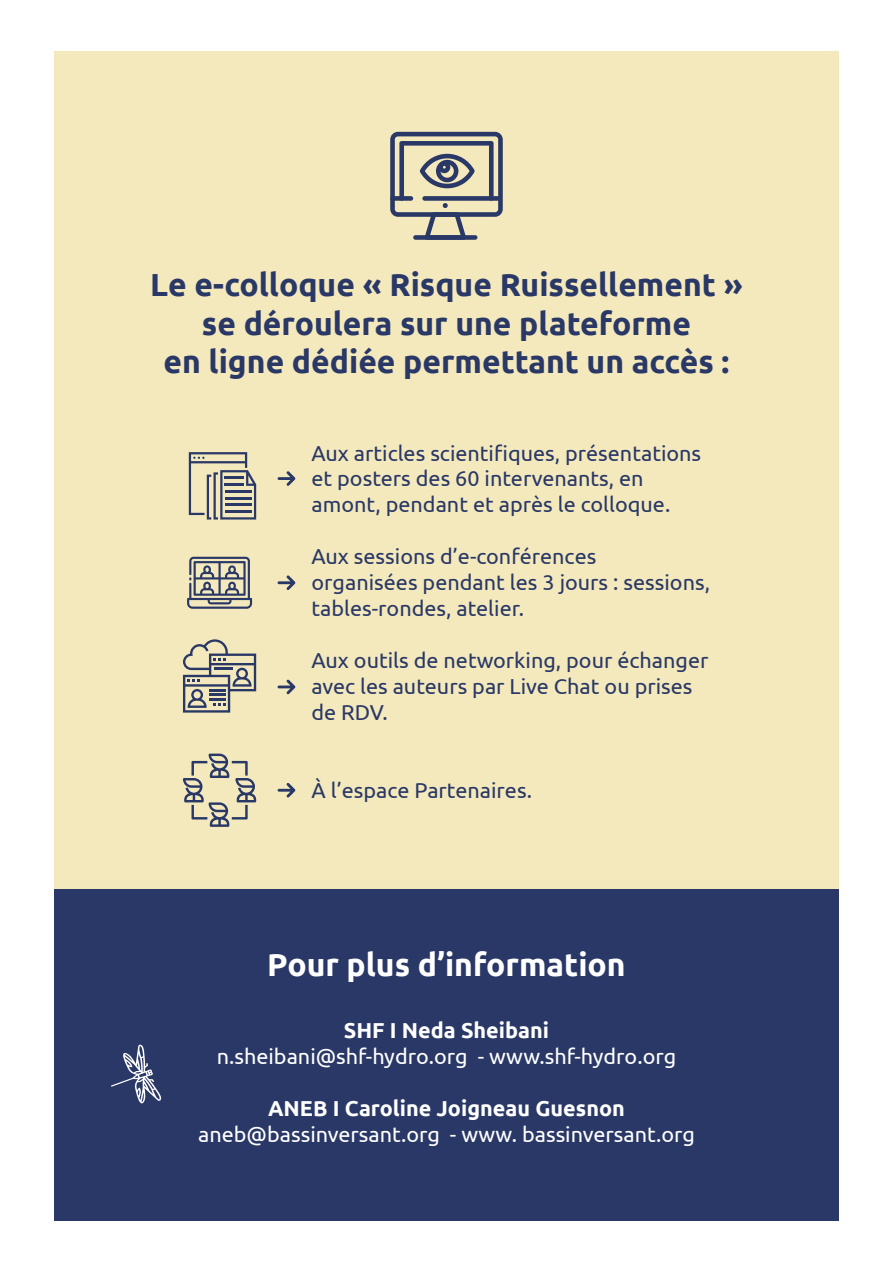
<style>
.page{position:relative;width:893px;height:1263px;background:#fff}
.page>*{position:absolute;margin:0;border:0;box-sizing:border-box;transform-origin:0 0}
.t1{font:700 31.95px/38.2px "Ubuntu";color:#293866;text-align:center}
.t2{font:700 31.95px "Ubuntu";color:#fff}
.t3{font:21.6px/26px "Ubuntu";color:#293866}
.t4{font:21.6px "Ubuntu";color:#fff}
.t5{font:700 21.6px "Ubuntu";color:#fff}
</style>
<div class="page">
<div style="left:54px;top:51px;width:785px;height:838px;background:#f4e9bc"></div>
<svg style="left:390px;top:132px;width:113px;height:108px"></svg>
<svg style="left:183px;top:639px;width:73px;height:74px"></svg>
<svg style="left:278px;top:471px;width:17px;height:15px"></svg>
<svg style="left:278px;top:575px;width:17px;height:15px"></svg>
<svg style="left:278px;top:679px;width:17px;height:15px"></svg>
<svg style="left:278px;top:783px;width:17px;height:15px"></svg>
<svg style="left:187px;top:557px;width:65px;height:52px"></svg>
<svg style="left:189px;top:452px;width:67px;height:67px"></svg>
<hr style="left:225px;top:490px;width:27px;height:3px;background:#293866">
<hr style="left:225px;top:497px;width:27px;height:2px;background:#293866">
<hr style="left:225px;top:504px;width:27px;height:2px;background:#293866">
<hr style="left:225px;top:510px;width:27px;height:3px;background:#293866">
<svg style="left:183px;top:754px;width:73px;height:73px"></svg>
<div style="left:54px;top:889px;width:785px;height:331px;background:#293866"></div>
<svg style="left:111px;top:1044px;width:50px;height:59px"></svg>
<h1 class="t1" style="left:150px;top:265px;width:594px">Le e-colloque « Risque Ruissellement » se déroulera sur une plateforme<br>en ligne dédiée permettant un accès :</h1>
<p class="t3" style="left:311px;top:439px;width:391px">Aux articles scientifiques, présentations et posters des 60 intervenants, en amont, pendant et après le colloque.</p>
<p class="t3" style="left:311px;top:543px;width:400px">Aux sessions d’e-conférences<br>organisées pendant les 3 jours : sessions, tables-rondes, atelier.</p>
<p class="t3" style="left:311px;top:646px;width:398px">Aux outils de networking, pour échanger avec les auteurs par Live Chat ou prises de RDV.</p>
<p class="t3" style="left:311px;top:776px;width:222px">À l’espace Partenaires.</p>
<h1 class="t2" style="left:267px;top:945px;width:360px">Pour plus d’information</h1>
<p class="t5" style="left:344px;top:1017px;width:207px">SHF I Neda Sheibani</p>
<p class="t4" style="left:217px;top:1043px;width:461px">n.sheibani@shf-hydro.org - www.shf-hydro.org</p>
<p class="t5" style="left:268px;top:1095px;width:358px">ANEB I Caroline Joigneau Guesnon</p>
<p class="t4" style="left:198px;top:1121px;width:498px">aneb@bassinversant.org - www. bassinversant.org</p>
</div>
